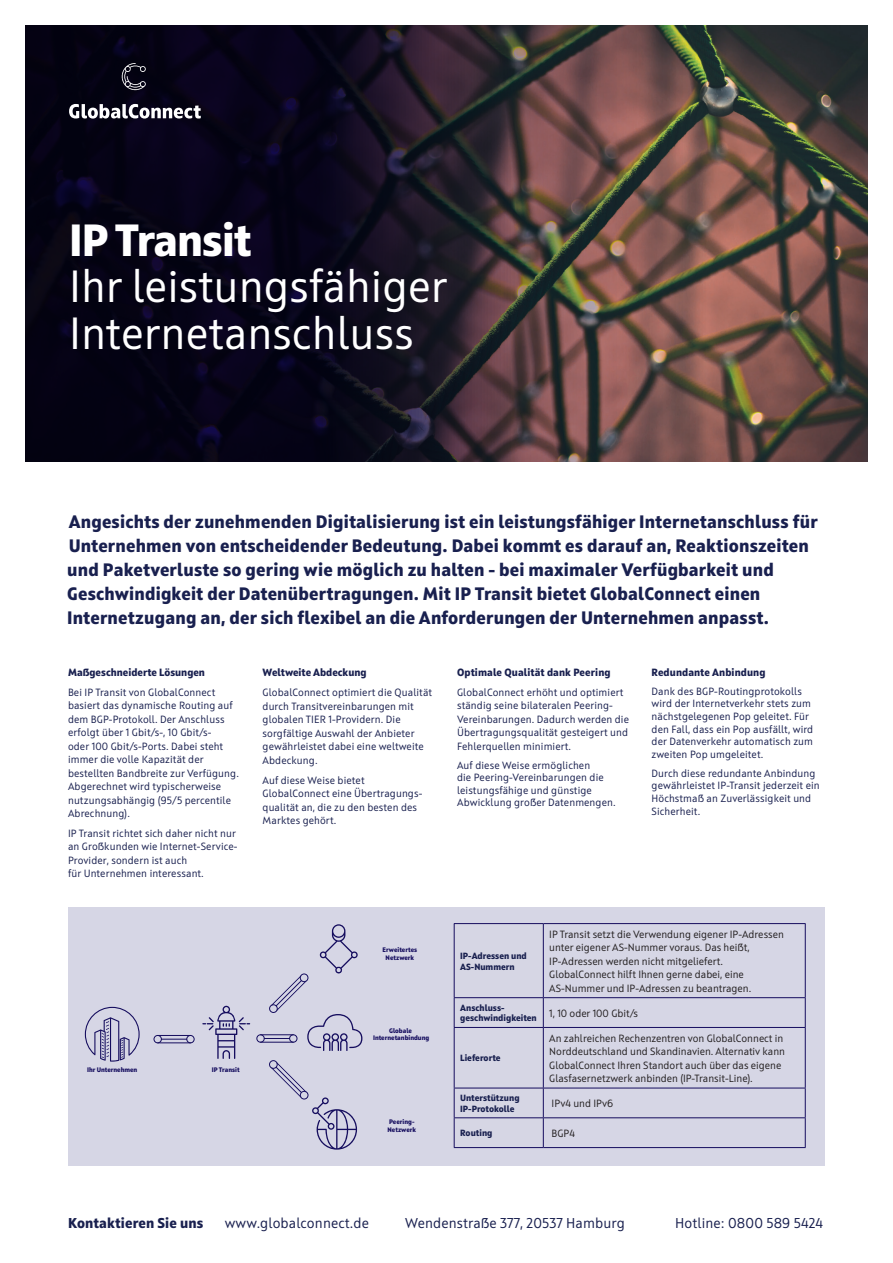
<style>
.page{position:relative;width:893px;height:1263px;background:#fff}
.page>*{position:absolute;margin:0;border:0;box-sizing:border-box;transform-origin:0 0}
.t1{font:45px/46.5px "Squad";color:#fff}
.t2{font:800 45px "Squad";letter-spacing:-.02em;color:#fff}
.t3{font:800 18px/24px "Squad";letter-spacing:.01em;color:#19204f}
.t4{font:14.25px "Squad";letter-spacing:.01em;color:#19204f}
.t5{font:800 14.25px "Squad";letter-spacing:.01em;color:#19204f}
.t6{font:10.5px/13.5px "Squad";letter-spacing:.01em;color:#19204f}
.t7{font:10.5px/13.5px "Squad";color:#231f20}
.t8{font:800 10.5px "Squad";color:#19204f}
.t9{font:800 9px/10.8px "Squad";color:#19204f}
.t10{font:800 6.6px/7.9px "Squad";color:#150d5e;text-align:center}
</style>
<div class="page">
<img style="left:26px;top:25px;width:841px;height:436px">
<svg style="left:69px;top:104px;width:132px;height:15px"></svg>
<svg style="left:120px;top:63px;width:26px;height:27px"></svg>
<div style="left:68px;top:908px;width:757px;height:258px;background:#d6d6e5"></div>
<hr style="left:543px;top:923px;width:263px;height:1px;background:#150d5e">
<hr style="left:805px;top:924px;width:1px;height:73px;background:#150d5e">
<hr style="left:543px;top:997px;width:263px;height:1px;background:#150d5e">
<svg style="left:805px;top:998px;width:1px;height:29px"></svg>
<hr style="left:543px;top:1027px;width:263px;height:1px;background:#150d5e">
<hr style="left:805px;top:1028px;width:1px;height:60px;background:#150d5e">
<hr style="left:543px;top:1088px;width:263px;height:1px;background:#150d5e">
<hr style="left:543px;top:1117px;width:263px;height:1px;background:#150d5e">
<svg style="left:454px;top:923px;width:90px;height:224px"></svg>
<svg style="left:805px;top:1088px;width:1px;height:59px"></svg>
<hr style="left:454px;top:1147px;width:89px;height:1px;background:#150d5e">
<hr style="left:543px;top:1147px;width:263px;height:1px;background:#150d5e">
<svg style="left:312px;top:1097px;width:45px;height:53px"></svg>
<svg style="left:202px;top:1006px;width:48px;height:53px"></svg>
<svg style="left:85px;top:1007px;width:55px;height:54px"></svg>
<div style="left:154px;top:1035px;width:8px;height:8px;border:1px solid #150d5e;border-radius:50%"></div>
<div style="left:186px;top:1035px;width:9px;height:8px;border:1px solid #150d5e;border-radius:50%"></div>
<hr style="left:158px;top:1035px;width:32px;height:1px;background:#150d5e">
<hr style="left:158px;top:1042px;width:32px;height:1px;background:#150d5e">
<svg style="left:161px;top:1039px;width:26px;height:1px"></svg>
<div style="left:256px;top:1034px;width:9px;height:9px;border:1px solid #150d5e;border-radius:50%"></div>
<hr style="left:261px;top:1034px;width:32px;height:1px;background:#150d5e">
<hr style="left:261px;top:1042px;width:32px;height:1px;background:#150d5e">
<svg style="left:264px;top:924px;width:98px;height:127px"></svg>
<div style="left:300px;top:973px;width:8px;height:9px;border:1px solid #150d5e;border-radius:50%"></div>
<div style="left:269px;top:1004px;width:9px;height:9px;border:1px solid #150d5e;border-radius:50%"></div>
<svg style="left:272px;top:1062px;width:34px;height:35px"></svg>
<div style="left:300px;top:1091px;width:8px;height:8px;border:1px solid #150d5e;border-radius:50%"></div>
<div style="left:269px;top:1060px;width:9px;height:9px;border:1px solid #150d5e;border-radius:50%"></div>
<h1 class="t2" style="left:69px;top:211px;width:184px">IP Transit</h1>
<h1 class="t1" style="left:69px;top:263px;width:380px">Ihr leistungsfähiger<br>Internetanschluss</h1>
<p class="t3" style="left:67px;top:510px;width:752px">Angesichts der zunehmenden Digitalisierung ist ein leistungsfähiger Internetanschluss für Unternehmen von entscheidender Bedeutung. Dabei kommt es darauf an, Reaktionszeiten und Paketverluste so gering wie möglich zu halten - bei maximaler Verfügbarkeit und Geschwindigkeit der Datenübertragungen. Mit IP Transit bietet GlobalConnect einen Internetzugang an, der sich flexibel an die Anforderungen der Unternehmen anpasst.</p>
<p class="t8" style="left:68px;top:665px;width:138px">Maßgeschneiderte Lösungen</p>
<p class="t6" style="left:68px;top:685px;width:172px">Bei IP Transit von GlobalConnect basiert das dynamische Routing auf dem BGP-Protokoll. Der Anschluss erfolgt über 1 Gbit/s-, 10 Gbit/s-<br>oder 100 Gbit/s-Ports. Dabei steht immer die volle Kapazität der bestellten Bandbreite zur Verfügung.<br>Abgerechnet wird typischerweise nutzungsabhängig (95/5 percentile<br>Abrechnung).</p>
<p class="t6" style="left:68px;top:826px;width:171px">IP Transit richtet sich daher nicht nur an Großkunden wie Internet-Service-Provider, sondern ist auch<br>für Unternehmen interessant.</p>
<p class="t8" style="left:263px;top:666px;width:106px">Weltweite Abdeckung</p>
<p class="t6" style="left:263px;top:686px;width:171px">GlobalConnect optimiert die Qualität durch Transitvereinbarungen mit globalen TIER 1-Providern. Die sorgfältige Auswahl der Anbieter gewährleistet dabei eine weltweite<br>Abdeckung.</p>
<p class="t6" style="left:263px;top:773px;width:161px">Auf diese Weise bietet<br>GlobalConnect eine Übertragungs&shy;qualität an, die zu den besten des<br>Marktes gehört.</p>
<p class="t10" style="left:87px;top:1066px;width:52px">Ihr Unternehmen</p>
<p class="t10" style="left:212px;top:1066px;width:29px">IP Transit</p>
<p class="t10" style="left:383px;top:946px;width:36px">Erweitertes<br>Netzwerk</p>
<p class="t10" style="left:373px;top:1026px;width:58px">Globale<br>Internetanbindung</p>
<p class="t10" style="left:388px;top:1118px;width:30px;text-align:left">Peering-<br>Netzwerk</p>
<p class="t8" style="left:457px;top:665px;width:155px">Optimale Qualität dank Peering</p>
<p class="t6" style="left:457px;top:685px;width:173px">GlobalConnect erhöht und optimiert ständig seine bilateralen Peering-Vereinbarungen. Dadurch werden die Übertragungsqualität gesteigert und Fehlerquellen minimiert.</p>
<p class="t6" style="left:457px;top:759px;width:160px;line-height:12.6px">Auf diese Weise ermöglichen<br>die Peering-Vereinbarungen die leistungsfähige und günstige<br>Abwicklung großer Datenmengen.</p>
<p class="t8" style="left:652px;top:665px;width:115px">Redundante Anbindung</p>
<p class="t6" style="left:652px;top:685px;width:163px;line-height:12.6px">Dank des BGP-Routingprotokolls wird der Internetverkehr stets zum nächstgelegenen Pop geleitet. Für den Fall, dass ein Pop ausfällt, wird der Datenverkehr automatisch zum zweiten Pop umgeleitet.</p>
<p class="t6" style="left:652px;top:767px;width:170px;line-height:12.6px">Durch diese redundante Anbindung gewährleistet IP-Transit jederzeit ein<br>Höchstmaß an Zuverlässigkeit und<br>Sicherheit.</p>
<p class="t9" style="left:460px;top:950px;width:68px">IP-Adressen und<br>AS-Nummern</p>
<p class="t7" style="left:549px;top:927px;width:236px">IP Transit setzt die Verwendung eigener IP-Adressen unter eigener AS-Nummer voraus. Das heißt, IP-Adressen werden nicht mitgeliefert.<br>GlobalConnect hilft Ihnen gerne dabei, eine AS-Nummer und IP-Adressen zu beantragen.</p>
<p class="t9" style="left:460px;top:1002px;width:78px">Anschluss&shy;geschwindigkeiten</p>
<p class="t7" style="left:549px;top:1006px;width:90px">1, 10 oder 100 Gbit/s</p>
<p class="t9" style="left:460px;top:1053px;width:42px">Lieferorte</p>
<p class="t7" style="left:549px;top:1031px;width:237px">An zahlreichen Rechenzentren von GlobalConnect in Norddeutschland und Skandinavien. Alternativ kann GlobalConnect Ihren Standort auch über das eigene Glasfasernetzwerk anbinden (IP-Transit-Line).</p>
<p class="t9" style="left:460px;top:1092px;width:61px">Unterstützung<br>IP-Protokolle</p>
<p class="t7" style="left:552px;top:1096px;width:63px">IPv4 und IPv6</p>
<p class="t9" style="left:460px;top:1127px;width:34px">Routing</p>
<p class="t7" style="left:552px;top:1126px;width:25px">BGP4</p>
<h3 class="t5" style="left:68px;top:1213px;width:137px">Kontaktieren Sie uns</h3>
<h3 class="t4" style="left:225px;top:1214px;width:146px">www.globalconnect.de</h3>
<h3 class="t4" style="left:405px;top:1214px;width:221px">Wendenstraße 377, 20537 Hamburg</h3>
<h3 class="t4" style="left:675px;top:1214px;width:149px">Hotline: 0800 589 5424</h3>
</div>
